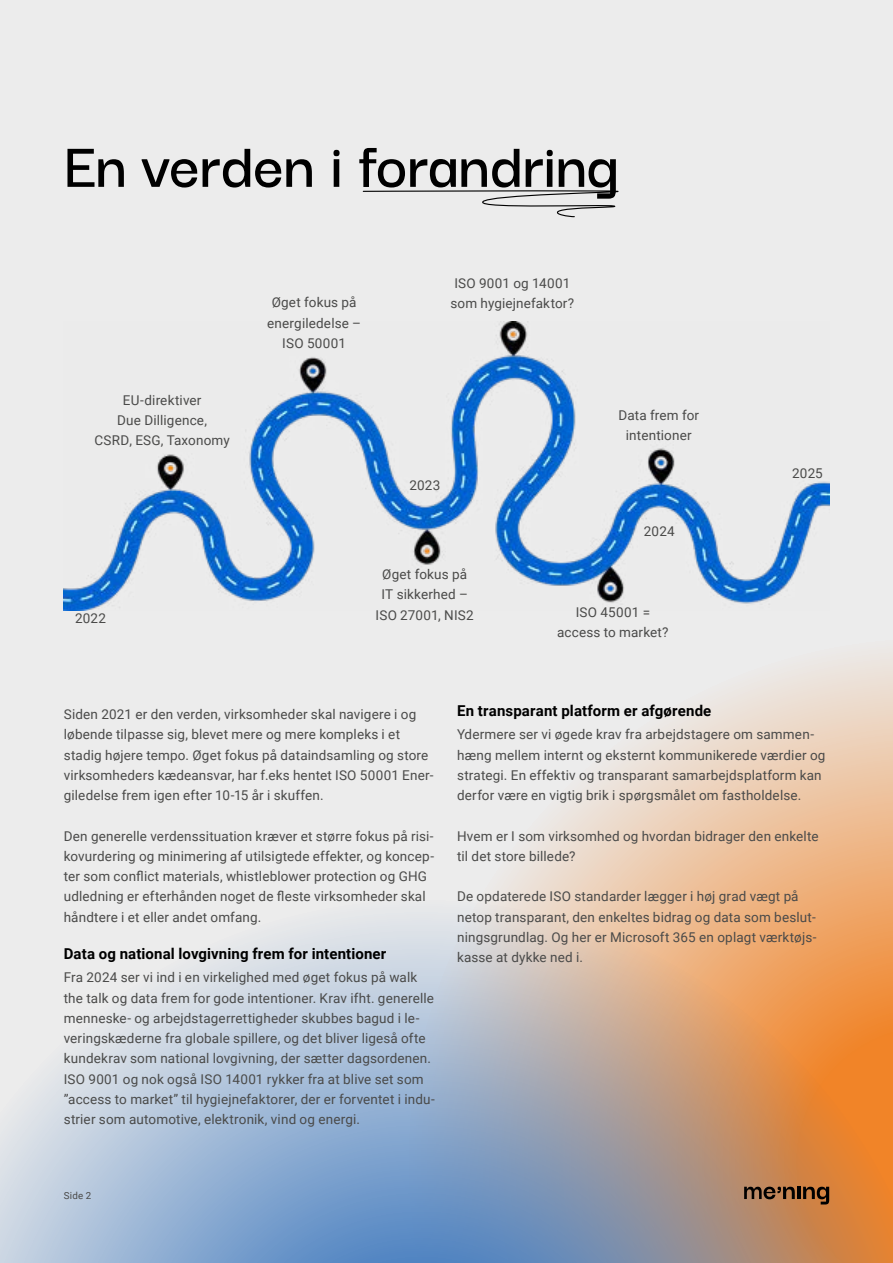
<style>
.page{position:relative;width:893px;height:1263px;background:#ececec}
.page>*{position:absolute;margin:0;border:0;box-sizing:border-box;transform-origin:0 0}
.t1{font:600 67.5px "Darker Grotesque";letter-spacing:-.005em;color:#000}
.t2{font:700 15px "Roboto";letter-spacing:.01em;color:#000}
.t3{font:13.5px/20.2px "Roboto";letter-spacing:.01em;color:#4a4a49}
.t4{font:9.75px "Roboto";color:#4a4a49}
</style>
<div class="page">
<svg style="left:501px;top:658px;width:392px;height:241px"></svg>
<svg style="left:0;top:899px;width:893px;height:364px;background:#bdb4b2"></svg>
<svg style="left:744px;top:1187px;width:85px;height:17px"></svg>
<svg style="left:362px;top:190px;width:257px;height:28px"></svg>
<img style="left:64px;top:321px;width:765px;height:290px">
<h1 class="t1" style="left:64px;top:115px;width:556px">En verden i forandring</h1>
<p class="t3" style="left:94px;top:389px;width:137px;text-align:center">EU-direktiver<br>Due Dilligence,<br>CSRD, ESG, Taxonomy</p>
<p class="t3" style="left:75px;top:608px;width:33px">2022</p>
<p class="t3" style="left:267px;top:292px;width:95px;text-align:center">Øget fokus på energiledelse –<br>ISO 50001</p>
<p class="t3" style="left:450px;top:272px;width:125px">ISO 9001 og 14001 som hygiejnefaktor?</p>
<p class="t3" style="left:409px;top:475px;width:32px">2023</p>
<p class="t3" style="left:376px;top:564px;width:100px;text-align:center">Øget fokus på<br>IT sikkerhed –<br>ISO 27001, NIS2</p>
<p class="t3" style="left:618px;top:404px;width:82px;text-align:center">Data frem for intentioner</p>
<p class="t3" style="left:644px;top:521px;width:32px">2024</p>
<p class="t3" style="left:557px;top:602px;width:113px;text-align:center">ISO 45001 = access to market?</p>
<p class="t3" style="left:792px;top:462px;width:32px">2025</p>
<p class="t3" style="left:64px;top:703px;width:371px">Siden 2021 er den verden, virksomheder skal navigere i og løbende tilpasse sig, blevet mere og mere kompleks i et stadig højere tempo. Øget fokus på dataindsamling og store virksomheders kædeansvar, har f.eks hentet ISO 50001 Ener&shy;giledelse frem igen efter 10-15 år i skuffen.</p>
<p class="t3" style="left:64px;top:825px;width:372px">Den generelle verdenssituation kræver et større fokus på risi&shy;kovurdering og minimering af utilsigtede effekter, og koncep&shy;ter som conflict materials, whistleblower protection og GHG udledning er efterhånden noget de fleste virksomheder skal håndtere i et eller andet omfang.</p>
<p class="t2" style="left:64px;top:943px;width:324px">Data og national lovgivning frem for intentioner</p>
<p class="t3" style="left:64px;top:967px;width:373px">Fra 2024 ser vi ind i en virkelighed med øget fokus på walk the talk og data frem for gode intentioner. Krav ifht. generelle menneske- og arbejdstagerrettigheder skubbes bagud i le&shy;veringskæderne fra globale spillere, og det bliver ligeså ofte kundekrav som national lovgivning, der sætter dagsordenen.<br>ISO 9001 og nok også ISO 14001 rykker fra at blive set som ”access to market” til hygiejnefaktorer, der er forventet i indu&shy;strier som automotive, elektronik, vind og energi.</p>
<p class="t2" style="left:457px;top:700px;width:256px">En transparant platform er afgørende</p>
<p class="t3" style="left:457px;top:724px;width:370px">Ydermere ser vi øgede krav fra arbejdstagere om sammen&shy;hæng mellem internt og eksternt kommunikerede værdier og strategi. En effektiv og transparant samarbejdsplatform kan derfor være en vigtig brik i spørgsmålet om fastholdelse.</p>
<p class="t3" style="left:457px;top:825px;width:363px">Hvem er I som virksomhed og hvordan bidrager den enkelte til det store billede?</p>
<p class="t3" style="left:457px;top:886px;width:361px">De opdaterede ISO standarder lægger i høj grad vægt på netop transparant, den enkeltes bidrag og data som beslut&shy;ningsgrundlag. Og her er Microsoft 365 en oplagt værktøjs&shy;kasse at dykke ned i.</p>
<p class="t4" style="left:64px;top:1189px;width:29px">Side 2</p>
</div>
